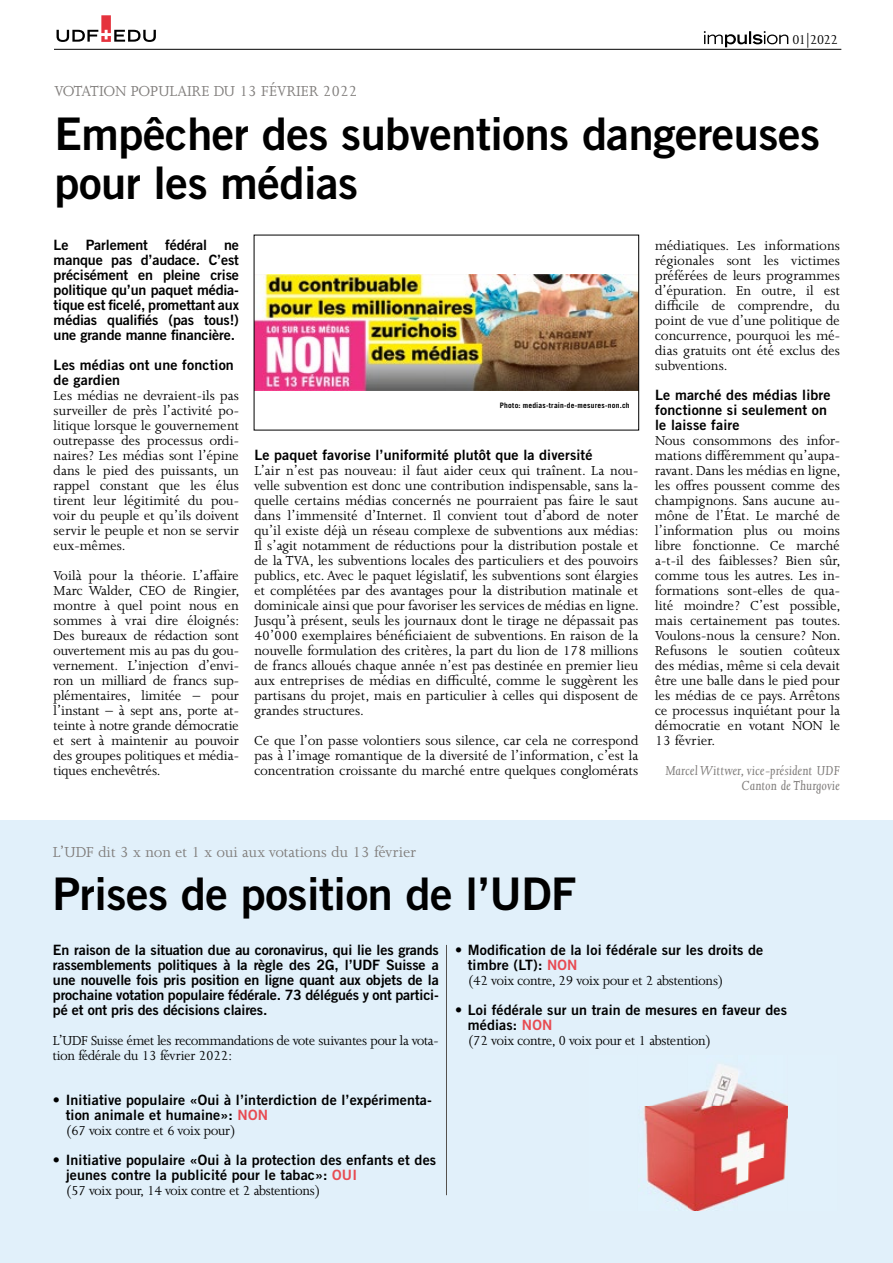
<style>
.page{position:relative;width:893px;height:1263px;background:#fff}
.page>*{position:absolute;margin:0;border:0;box-sizing:border-box;transform-origin:0 0}
.t1{font:45px/49.5px "Trade Gothic LT Std Bd 2";letter-spacing:-.01em;color:#000}
.t2{font:16.65px "Joanna MT Std";color:#7f7c7a}
.t3{font:15px/15px "Joanna MT Std";letter-spacing:-.01em;color:#000;text-align:justify}
.t4{font:italic 15px/15px "Joanna MT Std";letter-spacing:.02em;color:#7f7c7a;text-align:right}
.t5{font:14.85px "Joanna MT Std";letter-spacing:-.06em;color:#000}
.t6{font:14.25px/15px "Trade Gothic LT Std Bd 2";letter-spacing:.01em;color:#000}
.t7{font:700 7.5px "Trade Gothic LT Std";letter-spacing:.03em;color:#000}
.s1{color:#e84b52}
</style>
<div class="page">
<svg style="left:56px;top:15px;width:100px;height:27px"></svg>
<svg style="left:704px;top:31px;width:84px;height:16px"></svg>
<hr style="left:54px;top:49px;width:787px;height:1px;background:#000">
<img style="left:256px;top:275px;width:381px;height:115px">
<div style="left:0;top:820px;width:893px;height:443px;background:#e1f0fa"></div>
<img style="left:643px;top:1064px;width:145px;height:146px">
<hr style="left:446px;top:945px;width:1px;height:250px;background:#55524e">
<p class="t5" style="left:792px;top:31px;width:47px">01|2022</p>
<p class="t2" style="left:55px;top:82px;width:304px">VOTATION POPULAIRE DU 13 FÉVRIER 2022</p>
<h1 class="t1" style="left:55px;top:108px;width:767px">Empêcher des subventions dangereuses pour les médias</h1>
<p class="t6" style="left:54px;top:237px;width:187px;text-align:justify">Le Parlement fédéral ne manque pas d’audace. C’est précisément en pleine crise politique qu’un paquet média&shy;tique est ficelé, promettant aux médias qualifiés (pas tous!) une grande manne financière.</p>
<p class="t6" style="left:54px;top:357px;width:182px">Les médias ont une fonction de gardien</p>
<p class="t3" style="left:54px;top:388px;width:187px">Les médias ne devraient-ils pas surveiller de près l’activité po&shy;litique lorsque le gouvernement outrepasse des processus ordi&shy;naires? Les médias sont l’épine dans le pied des puissants, un rappel constant que les élus tirent leur légitimité du pou&shy;voir du peuple et qu’ils doivent servir le peuple et non se servir eux-mêmes.</p>
<p class="t3" style="left:54px;top:568px;width:188px">Voilà pour la théorie. L’affaire Marc Walder, CEO de Ringier, montre à quel point nous en sommes à vrai dire éloignés:<br>Des bureaux de rédaction sont ouvertement mis au pas du gou&shy;vernement. L’injection d’envi&shy;ron un milliard de francs sup&shy;plémentaires, limitée – pour l’instant – à sept ans, porte at&shy;teinte à notre grande démocratie et sert à maintenir au pouvoir des groupes politiques et média&shy;tiques enchevêtrés.</p>
<p class="t7" style="left:500px;top:401px;width:131px">Photo: medias-train-de-mesures-non.ch</p>
<p class="t6" style="left:254px;top:447px;width:340px">Le paquet favorise l’uniformité plutôt que la diversité</p>
<p class="t3" style="left:254px;top:463px;width:386px">L’air n’est pas nouveau: il faut aider ceux qui traînent. La nou&shy;velle subvention est donc une contribution indispensable, sans la&shy;quelle certains médias concernés ne pourraient pas faire le saut dans l’immensité d’Internet. Il convient tout d’abord de noter qu’il existe déjà un réseau complexe de subventions aux médias:<br>Il s’agit notamment de réductions pour la distribution postale et de la TVA, les subventions locales des particuliers et des pouvoirs publics, etc. Avec le paquet législatif, les subventions sont élargies et complétées par des avantages pour la distribution matinale et dominicale ainsi que pour favoriser les services de médias en ligne.<br>Jusqu’à présent, seuls les journaux dont le tirage ne dépassait pas 40’000 exemplaires bénéficiaient de subventions. En raison de la nouvelle formulation des critères, la part du lion de 178 millions de francs alloués chaque année n’est pas destinée en premier lieu aux entreprises de médias en difficulté, comme le suggèrent les partisans du projet, mais en particulier à celles qui disposent de grandes structures.</p>
<p class="t3" style="left:254px;top:733px;width:385px">Ce que l’on passe volontiers sous silence, car cela ne correspond pas à l’image romantique de la diversité de l’information, c’est la concentration croissante du marché entre quelques conglomérats</p>
<p class="t3" style="left:655px;top:238px;width:186px">médiatiques. Les informations régionales sont les victimes préférées de leurs programmes d’épuration. En outre, il est difficile de comprendre, du point de vue d’une politique de concurrence, pourquoi les mé&shy;dias gratuits ont été exclus des subventions.</p>
<p class="t6" style="left:655px;top:387px;width:177px">Le marché des médias libre fonctionne si seulement on le laisse faire</p>
<p class="t3" style="left:655px;top:433px;width:187px">Nous consommons des infor&shy;mations différemment qu’aupa&shy;ravant. Dans les médias en ligne, les offres poussent comme des champignons. Sans aucune au&shy;mône de l’État. Le marché de l’information plus ou moins libre fonctionne. Ce marché a-t-il des faiblesses? Bien sûr, comme tous les autres. Les in&shy;formations sont-elles de qua&shy;lité moindre? C’est possible, mais certainement pas toutes.<br>Voulons-nous la censure? Non.<br>Refusons le soutien coûteux des médias, même si cela devait être une balle dans le pied pour les médias de ce pays. Arrêtons ce processus inquiétant pour la démocratie en votant NON le 13 février.</p>
<p class="t4" style="left:665px;top:763px;width:176px">Marcel Wittwer, vice-président UDF<br>Canton de Thurgovie</p>
<p class="t2" style="left:53px;top:843px;width:365px">L’UDF dit 3 x non et 1 x oui aux votations du 13 février</p>
<h1 class="t1" style="left:53px;top:868px;width:525px">Prises de position de l’UDF</h1>
<p class="t6" style="left:53px;top:942px;width:387px;text-align:justify">En raison de la situation due au coronavirus, qui lie les grands rassemblements politiques à la règle des 2G, l’UDF Suisse a une nouvelle fois pris position en ligne quant aux objets de la prochaine votation populaire fédérale. 73 délégués y ont partici&shy;pé et ont pris des décisions claires.</p>
<p class="t3" style="left:53px;top:1033px;width:387px">L’UDF Suisse émet les recommandations de vote suivantes pour la vota&shy;tion fédérale du 13 février 2022:</p>
<p class="t6" style="left:66px;top:1092px;width:368px;text-indent:-13px">• Initiative populaire «Oui à l’interdiction de l’expérimenta&shy;tion animale et humaine»: <span class="s1">NON</span></p>
<p class="t3" style="left:66px;top:1123px;width:172px">(67 voix contre et 6 voix pour)</p>
<p class="t6" style="left:66px;top:1152px;width:372px;text-indent:-13px">• Initiative populaire «Oui à la protection des enfants et des jeunes contre la publicité pour le tabac»: <span class="s1">OUI</span></p>
<p class="t3" style="left:66px;top:1183px;width:256px">(57 voix pour, 14 voix contre et 2 abstentions)</p>
<p class="t6" style="left:468px;top:942px;width:297px;text-indent:-13px">• Modification de la loi fédérale sur les droits de timbre (LT): <span class="s1">NON</span></p>
<p class="t3" style="left:468px;top:973px;width:257px">(42 voix contre, 29 voix pour et 2 abstentions)</p>
<p class="t6" style="left:468px;top:1002px;width:321px;text-indent:-13px">• Loi fédérale sur un train de mesures en faveur des médias: <span class="s1">NON</span></p>
<p class="t3" style="left:468px;top:1033px;width:245px">(72 voix contre, 0 voix pour et 1 abstention)</p>
</div>
